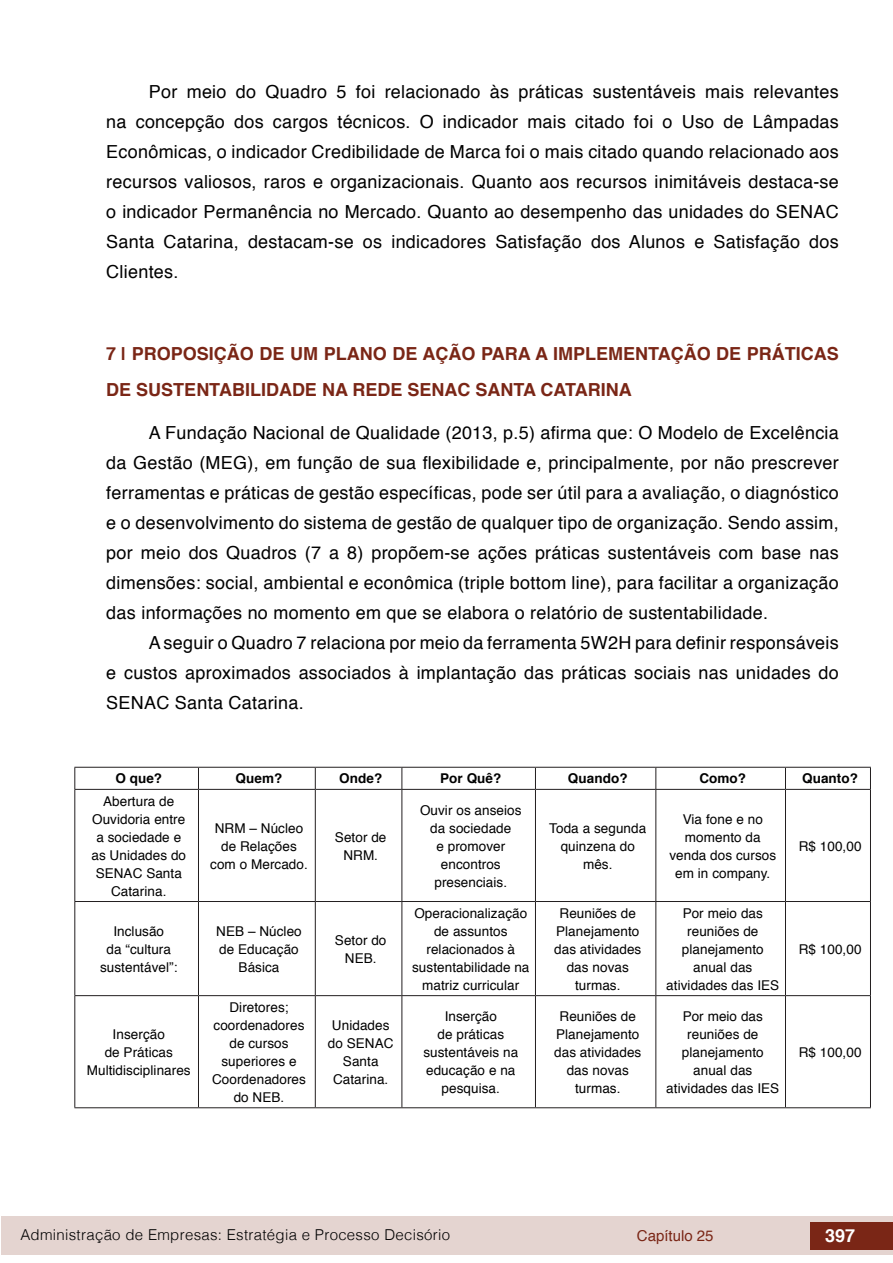
<style>
.page{position:relative;width:893px;height:1263px;background:#fff}
.page>*{position:absolute;margin:0;border:0;box-sizing:border-box;transform-origin:0 0}
.txt{font:18px/30px "Helvetica";letter-spacing:.015em;color:#000;text-align:justify}
.t1{font:700 18px/36px "Helvetica";color:#7a2616}
.t2{font:700 18px "Helvetica";color:#fff}
.t3{font:300 15px "Helvetica";letter-spacing:.02em;color:#000}
.t4{font:15px "Helvetica";color:#7a2616}
.tab_centro{font:13.5px/18px "Helvetica";letter-spacing:.005em;color:#000;text-align:center}
.tab_centro-2{font:700 13.5px "Helvetica";letter-spacing:.005em;color:#000}
</style>
<div class="page">
<div style="left:1px;top:1216px;width:891px;height:38px;background:#e4d4d0"></div>
<div style="left:810px;top:1222px;width:83px;height:27px;background:#7a2616"></div>
<hr style="left:74px;top:767px;width:124px;height:1px;background:#231f20">
<svg style="left:74px;top:768px;width:1px;height:21px"></svg>
<hr style="left:198px;top:767px;width:117px;height:1px;background:#231f20">
<svg style="left:198px;top:768px;width:1px;height:21px"></svg>
<hr style="left:315px;top:767px;width:87px;height:1px;background:#231f20">
<svg style="left:315px;top:768px;width:1px;height:21px"></svg>
<hr style="left:402px;top:767px;width:133px;height:1px;background:#231f20">
<svg style="left:401px;top:768px;width:1px;height:21px"></svg>
<hr style="left:535px;top:767px;width:121px;height:1px;background:#231f20">
<svg style="left:535px;top:768px;width:1px;height:21px"></svg>
<hr style="left:656px;top:767px;width:129px;height:1px;background:#231f20">
<svg style="left:655px;top:768px;width:1px;height:21px"></svg>
<hr style="left:785px;top:767px;width:86px;height:1px;background:#231f20">
<svg style="left:785px;top:768px;width:1px;height:21px"></svg>
<svg style="left:870px;top:768px;width:1px;height:21px"></svg>
<hr style="left:74px;top:789px;width:124px;height:1px;background:#231f20">
<hr style="left:74px;top:790px;width:1px;height:111px;background:#231f20">
<hr style="left:198px;top:789px;width:117px;height:1px;background:#231f20">
<hr style="left:198px;top:790px;width:1px;height:111px;background:#231f20">
<hr style="left:315px;top:789px;width:87px;height:1px;background:#231f20">
<hr style="left:315px;top:790px;width:1px;height:111px;background:#231f20">
<hr style="left:402px;top:789px;width:133px;height:1px;background:#231f20">
<hr style="left:401px;top:790px;width:1px;height:111px;background:#231f20">
<hr style="left:535px;top:789px;width:121px;height:1px;background:#231f20">
<hr style="left:535px;top:790px;width:1px;height:111px;background:#231f20">
<hr style="left:656px;top:789px;width:129px;height:1px;background:#231f20">
<hr style="left:655px;top:790px;width:1px;height:111px;background:#231f20">
<hr style="left:785px;top:789px;width:86px;height:1px;background:#231f20">
<hr style="left:785px;top:790px;width:1px;height:111px;background:#231f20">
<hr style="left:870px;top:790px;width:1px;height:111px;background:#231f20">
<hr style="left:74px;top:901px;width:124px;height:1px;background:#231f20">
<hr style="left:74px;top:902px;width:1px;height:93px;background:#231f20">
<hr style="left:198px;top:901px;width:117px;height:1px;background:#231f20">
<hr style="left:198px;top:902px;width:1px;height:93px;background:#231f20">
<hr style="left:315px;top:901px;width:87px;height:1px;background:#231f20">
<hr style="left:315px;top:902px;width:1px;height:93px;background:#231f20">
<hr style="left:402px;top:901px;width:133px;height:1px;background:#231f20">
<hr style="left:401px;top:902px;width:1px;height:93px;background:#231f20">
<hr style="left:535px;top:901px;width:121px;height:1px;background:#231f20">
<hr style="left:535px;top:902px;width:1px;height:93px;background:#231f20">
<hr style="left:656px;top:901px;width:129px;height:1px;background:#231f20">
<hr style="left:655px;top:902px;width:1px;height:93px;background:#231f20">
<hr style="left:785px;top:901px;width:86px;height:1px;background:#231f20">
<hr style="left:785px;top:902px;width:1px;height:93px;background:#231f20">
<hr style="left:870px;top:902px;width:1px;height:93px;background:#231f20">
<hr style="left:74px;top:995px;width:124px;height:1px;background:#231f20">
<hr style="left:74px;top:996px;width:1px;height:111px;background:#231f20">
<hr style="left:198px;top:995px;width:117px;height:1px;background:#231f20">
<hr style="left:198px;top:996px;width:1px;height:111px;background:#231f20">
<hr style="left:315px;top:995px;width:87px;height:1px;background:#231f20">
<hr style="left:315px;top:996px;width:1px;height:111px;background:#231f20">
<hr style="left:402px;top:995px;width:133px;height:1px;background:#231f20">
<hr style="left:401px;top:996px;width:1px;height:111px;background:#231f20">
<hr style="left:535px;top:995px;width:121px;height:1px;background:#231f20">
<hr style="left:535px;top:996px;width:1px;height:111px;background:#231f20">
<hr style="left:656px;top:995px;width:129px;height:1px;background:#231f20">
<hr style="left:655px;top:996px;width:1px;height:111px;background:#231f20">
<hr style="left:785px;top:995px;width:86px;height:1px;background:#231f20">
<hr style="left:785px;top:996px;width:1px;height:111px;background:#231f20">
<hr style="left:870px;top:996px;width:1px;height:111px;background:#231f20">
<hr style="left:74px;top:1107px;width:124px;height:1px;background:#231f20">
<hr style="left:198px;top:1107px;width:117px;height:1px;background:#231f20">
<hr style="left:315px;top:1107px;width:87px;height:1px;background:#231f20">
<hr style="left:402px;top:1107px;width:133px;height:1px;background:#231f20">
<hr style="left:535px;top:1107px;width:121px;height:1px;background:#231f20">
<hr style="left:656px;top:1107px;width:129px;height:1px;background:#231f20">
<hr style="left:785px;top:1107px;width:86px;height:1px;background:#231f20">
<p class="txt" style="left:106px;top:77px;width:734px;text-indent:43px">Por meio do Quadro 5 foi relacionado às práticas sustentáveis mais relevantes na concepção dos cargos técnicos. O indicador mais citado foi o Uso de Lâmpadas Econômicas, o indicador Credibilidade de Marca foi o mais citado quando relacionado aos recursos valiosos, raros e organizacionais. Quanto aos recursos inimitáveis destaca-se o indicador Permanência no Mercado. Quanto ao desempenho das unidades do SENAC Santa Catarina, destacam-se os indicadores Satisfação dos Alunos e Satisfação dos Clientes.</p>
<p class="t1" style="left:106px;top:336px;width:734px">7 | PROPOSIÇÃO DE UM PLANO DE AÇÃO PARA A IMPLEMENTAÇÃO DE PRÁTICAS<br>DE SUSTENTABILIDADE NA REDE SENAC SANTA CATARINA</p>
<p class="txt" style="left:106px;top:418px;width:734px;text-indent:43px">A Fundação Nacional de Qualidade (2013, p.5) afirma que: O Modelo de Excelência da Gestão (MEG), em função de sua flexibilidade e, principalmente, por não prescrever ferramentas e práticas de gestão específicas, pode ser útil para a avaliação, o diagnóstico e o desenvolvimento do sistema de gestão de qualquer tipo de organização. Sendo assim, por meio dos Quadros (7 a 8) propõem-se ações práticas sustentáveis com base nas dimensões: social, ambiental e econômica (triple bottom line), para facilitar a organização das informações no momento em que se elabora o relatório de sustentabilidade.</p>
<p class="txt" style="left:106px;top:628px;width:734px;text-indent:43px">A seguir o Quadro 7 relaciona por meio da ferramenta 5W2H para definir responsáveis e custos aproximados associados à implantação das práticas sociais nas unidades do SENAC Santa Catarina.</p>
<p class="tab_centro-2" style="left:115px;top:768px;width:48px">O que?</p>
<p class="tab_centro-2" style="left:236px;top:768px;width:48px">Quem?</p>
<p class="tab_centro-2" style="left:339px;top:768px;width:45px">Onde?</p>
<p class="tab_centro-2" style="left:440px;top:768px;width:63px">Por Quê?</p>
<p class="tab_centro-2" style="left:568px;top:768px;width:61px">Quando?</p>
<p class="tab_centro-2" style="left:699px;top:768px;width:48px">Como?</p>
<p class="tab_centro-2" style="left:802px;top:768px;width:57px">Quanto?</p>
<p class="tab_centro" style="left:91px;top:792px;width:96px">Abertura de<br>Ouvidoria entre a sociedade e as Unidades do<br>SENAC Santa<br>Catarina.</p>
<p class="tab_centro" style="left:420px;top:801px;width:103px">Ouvir os anseios da sociedade<br>e promover encontros presenciais.</p>
<p class="tab_centro" style="left:549px;top:819px;width:98px">Toda a segunda quinzena do mês.</p>
<p class="tab_centro" style="left:669px;top:810px;width:108px">Via fone e no momento da venda dos cursos em in company.</p>
<p class="tab_centro" style="left:210px;top:819px;width:99px">NRM – Núcleo de Relações com o Mercado.</p>
<p class="tab_centro" style="left:335px;top:828px;width:53px">Setor de<br>NRM.</p>
<p class="tab_centro" style="left:799px;top:837px;width:64px">R$ 100,00</p>
<p class="tab_centro" style="left:100px;top:922px;width:79px">Inclusão<br>da “cultura sustentável”:</p>
<p class="tab_centro" style="left:216px;top:922px;width:87px">NEB – Núcleo de Educação<br>Básica</p>
<p class="tab_centro" style="left:335px;top:931px;width:53px">Setor do<br>NEB.</p>
<p class="tab_centro" style="left:412px;top:904px;width:119px">Operacionalização de assuntos relacionados à sustentabilidade na matriz curricular</p>
<p class="tab_centro" style="left:554px;top:904px;width:89px">Reuniões de<br>Planejamento das atividades das novas turmas.</p>
<p class="tab_centro" style="left:666px;top:904px;width:114px">Por meio das reuniões de planejamento anual das atividades das IES</p>
<p class="tab_centro" style="left:87px;top:1025px;width:105px">Inserção<br>de Práticas<br>Multidisciplinares</p>
<p class="tab_centro" style="left:212px;top:998px;width:95px">Diretores; coordenadores de cursos superiores e<br>Coordenadores do NEB.</p>
<p class="tab_centro" style="left:328px;top:1016px;width:67px">Unidades do SENAC<br>Santa<br>Catarina.</p>
<p class="tab_centro" style="left:423px;top:1007px;width:96px">Inserção<br>de práticas sustentáveis na educação e na pesquisa.</p>
<p class="tab_centro" style="left:554px;top:1007px;width:89px">Reuniões de<br>Planejamento das atividades das novas turmas.</p>
<p class="tab_centro" style="left:666px;top:1007px;width:114px">Por meio das reuniões de planejamento anual das atividades das IES</p>
<p class="tab_centro" style="left:799px;top:940px;width:64px">R$ 100,00</p>
<p class="tab_centro" style="left:799px;top:1043px;width:64px">R$ 100,00</p>
<p class="t3" style="left:20px;top:1222px;width:431px">Administração de Empresas: Estratégia e Processo Decisório</p>
<p class="t4" style="left:637px;top:1224px;width:78px">Capítulo 25</p>
<p class="t2" style="left:825px;top:1221px;width:32px">397</p>
</div>
